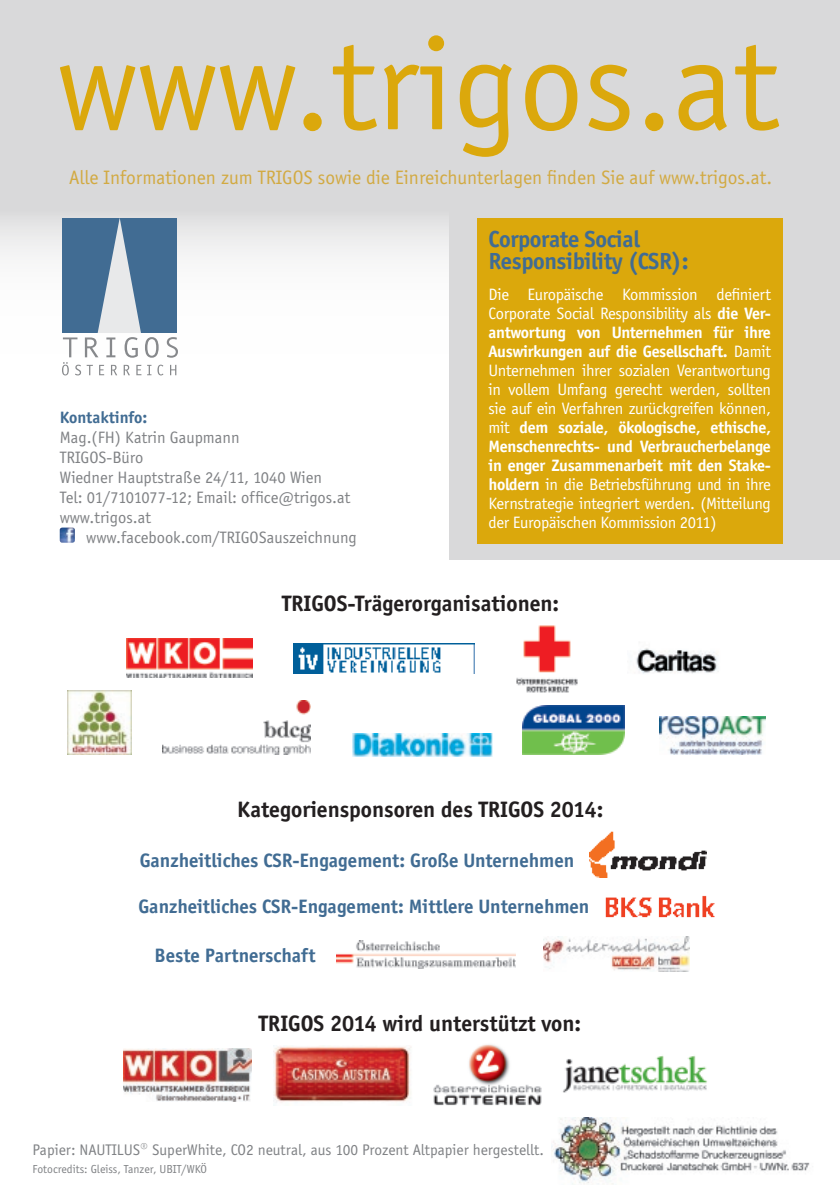
<style>
.page{position:relative;width:840px;height:1191px;background:#fff}
.page>*{position:absolute;margin:0;border:0;box-sizing:border-box;transform-origin:0 0}
.t1{font:134.4px "Officina Sans";color:#dba80c}
.t2{font:700 24px/22px "Officina Sans";letter-spacing:-.015em;color:#416c93}
.t3{font:700 23px "Officina Sans";color:#231f20}
.t4{font:700 20px "Officina Sans";color:#416c93}
.t5{font:20px "Officina Sans";color:#d2aa42}
.t6{font:17px/19px "Officina Sans";letter-spacing:-.02em;color:#fff;text-align:justify}
.t7{font:17px/20px "Officina Sans";color:#808285}
.t8{font:700 17px "Officina Sans";color:#416c93}
.t9{font:15.8px "Officina Sans";color:#808285}
.t10{font:12px "Officina Sans";color:#808285}
.s1{font-weight:700}
</style>
<div class="page">
<img style="left:516px;top:625px;width:62px;height:68px">
<img style="left:293px;top:643px;width:181px;height:30px">
<img style="left:127px;top:638px;width:125px;height:39px">
<img style="left:630px;top:648px;width:89px;height:26px">
<img style="left:163px;top:701px;width:147px;height:54px">
<img style="left:68px;top:690px;width:63px;height:64px">
<img style="left:352px;top:734px;width:140px;height:22px">
<img style="left:659px;top:717px;width:105px;height:38px">
<img style="left:522px;top:706px;width:101px;height:48px">
<img style="left:433px;top:1044px;width:109px;height:62px">
<div style="left:0;top:0;width:839px;height:559px;background:#d9d9da"></div>
<div style="left:0;top:211px;width:449px;height:363px;background:#fff"></div>
<div style="left:477px;top:218px;width:304px;height:325px;background:#dba80c"></div>
<img style="left:60px;top:527px;width:15px;height:16px">
<img style="left:123px;top:1048px;width:128px;height:53px">
<img style="left:274px;top:1046px;width:137px;height:57px">
<img style="left:605px;top:895px;width:110px;height:23px">
<img style="left:589px;top:831px;width:117px;height:47px">
<img style="left:563px;top:1055px;width:144px;height:38px">
<img style="left:551px;top:1117px;width:259px;height:67px">
<svg style="left:62px;top:218px;width:116px;height:157px"></svg>
<img style="left:337px;top:940px;width:178px;height:28px">
<img style="left:543px;top:936px;width:145px;height:35px">
<h1 class="t1" style="left:57px;top:10px;width:722px">www.trigos.at</h1>
<p class="t5" style="left:69px;top:166px;width:704px">Alle Informationen zum TRIGOS sowie die Einreichunterlagen finden Sie auf www.trigos.at.</p>
<p class="t8" style="left:60px;top:407px;width:89px">Kontaktinfo:</p>
<p class="t7" style="left:60px;top:428px;width:292px">Mag.(FH) Katrin Gaupmann<br>TRIGOS-Büro<br>Wiedner Hauptstraße 24/11, 1040 Wien<br>Tel: 01/7101077-12; Email: office@trigos.at www.trigos.at</p>
<p class="t7" style="left:86px;top:528px;width:272px">www.facebook.com/TRIGOSauszeichnung</p>
<h2 class="t2" style="left:488px;top:228px;width:201px">Corporate Social<br>Responsibility (CSR):</h2>
<p class="t6" style="left:488px;top:285px;width:284px">Die Europäische Kommission definiert Corporate Social Responsibility als <span class="s1">die Ver&shy;antwortung von Unternehmen für ihre Auswirkungen auf die Gesellschaft.</span> Damit Unternehmen ihrer sozialen Verantwortung in vollem Umfang gerecht werden, sollten sie auf ein Verfahren zurückgreifen können, mit <span class="s1">dem soziale, ökologische, ethische, Menschenrechts- und Verbraucherbelange in enger Zusammenarbeit mit den Stake&shy;holdern</span> in die Betriebsführung und in ihre Kernstrategie integriert werden. (Mitteilung der Europäischen Kommission 2011)</p>
<h3 class="t3" style="left:282px;top:589px;width:278px">TRIGOS-Trägerorganisationen:</h3>
<h3 class="t3" style="left:237px;top:796px;width:367px">Kategoriensponsoren des TRIGOS 2014:</h3>
<p class="t4" style="left:140px;top:848px;width:435px">Ganzheitliches CSR-Engagement: Große Unternehmen</p>
<p class="t4" style="left:138px;top:894px;width:452px">Ganzheitliches CSR-Engagement: Mittlere Unternehmen</p>
<p class="t4" style="left:154px;top:943px;width:162px">Beste Partnerschaft</p>
<h3 class="t3" style="left:259px;top:1010px;width:323px">TRIGOS 2014 wird unterstützt von:</h3>
<p class="t9" style="left:32px;top:1140px;width:513px">Papier: NAUTILUS® SuperWhite, CO2 neutral, aus 100 Prozent Altpapier hergestellt.</p>
<p class="t10" style="left:32px;top:1162px;width:176px">Fotocredits: Gleiss, Tanzer, UBIT/WKÖ</p>
</div>
